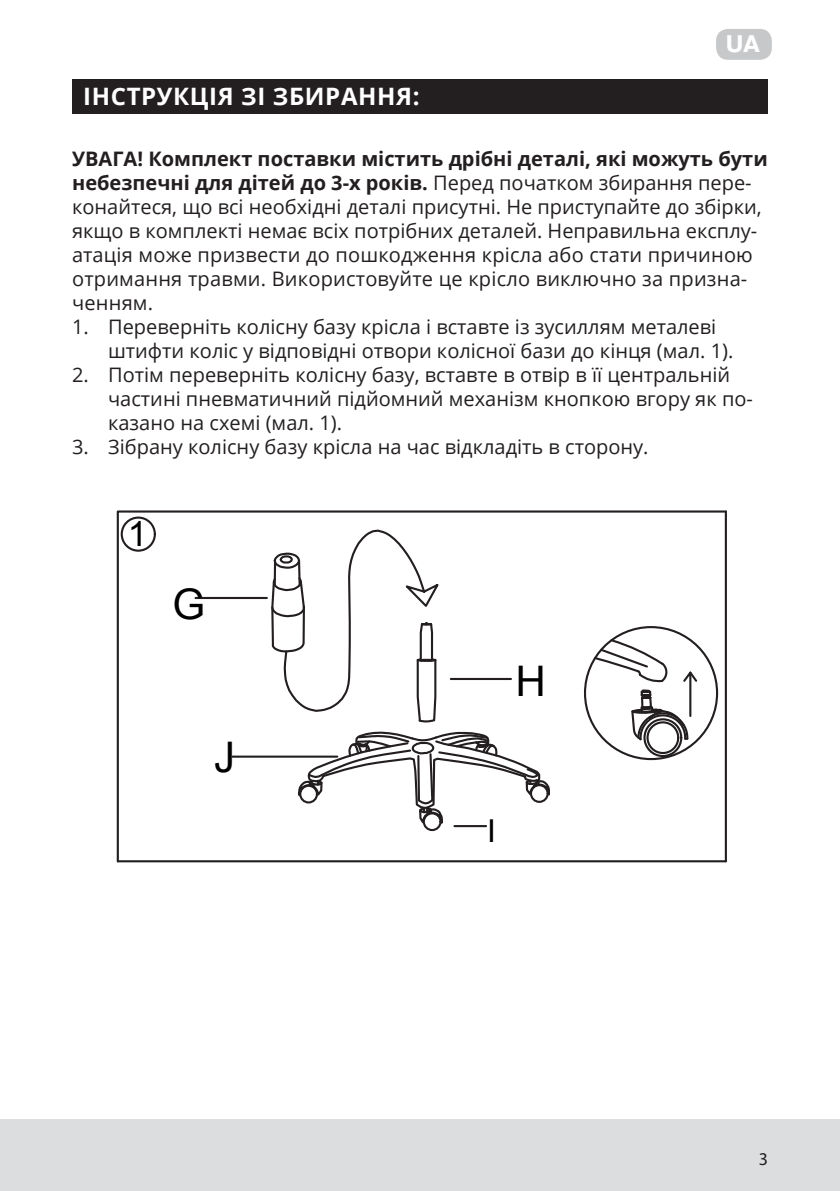
<style>
.page{position:relative;width:840px;height:1191px;background:#fff}
.page>*{position:absolute;margin:0;border:0;box-sizing:border-box;transform-origin:0 0}
.t1{font:104.6px "Arial";color:#000}
.t2{font:42.2px "Arial";color:#000}
.t3{font:34.8px "Arial";color:#000}
.t4{font:31.6px "Arial";color:#000}
.t5{font:700 24px "Open Sans";letter-spacing:.025em;color:#fff}
.t6{font:700 24px "Pragmatica";color:#fff}
.t7{font:20px/24px "Open Sans";color:#231f20}
.t8{font:18px "Myriad Pro";color:#231f20}
.s1{font-weight:700}
</style>
<div class="page">
<div style="left:715px;top:29px;width:56px;height:31px;background:#c7c8ca;border-radius:12px"></div>
<div style="left:72px;top:79px;width:695px;height:34px;background:#231f20"></div>
<svg style="left:116px;top:510px;width:611px;height:353px"></svg>
<hr style="left:724px;top:511px;width:2px;height:350px;background:#231f20">
<hr style="left:118px;top:860px;width:607px;height:2px;background:#231f20">
<div style="left:121px;top:516px;width:35px;height:36px;border:2px solid #231f20;border-radius:50%"></div>
<div style="left:643px;top:718px;width:39px;height:39px;border:2px solid #231f20;border-radius:50%"></div>
<svg style="left:592px;top:637px;width:106px;height:105px"></svg>
<div style="left:646px;top:721px;width:33px;height:33px;border:2px solid #231f20;border-radius:50%"></div>
<svg style="left:297px;top:730px;width:253px;height:118px"></svg>
<hr style="left:454px;top:825px;width:32px;height:2px;background:#231f20">
<div style="left:0;top:1119px;width:839px;height:72px;background:#dcdddf"></div>
<p class="t5" style="left:83px;top:79px;width:337px">ІНСТРУКЦІЯ ЗІ ЗБИРАННЯ:</p>
<p class="t6" style="left:725px;top:29px;width:35px">UA</p>
<p class="t7" style="left:72px;top:146px;width:696px"><span class="s1">УВАГА! Комплект поставки містить дрібні деталі, які можуть бути небезпечні для дітей до 3-х років.</span> Перед початком збирання пере&shy;конайтеся, що всі необхідні деталі присутні. Не приступайте до збірки, якщо в комплекті немає всіх потрібних деталей. Неправильна експлу&shy;атація може призвести до пошкодження крісла або стати причиною отримання травми. Використовуйте це крісло виключно за призна&shy;ченням.</p>
<p class="t7" style="left:108px;top:314px;width:626px;text-indent:-36px">1. Переверніть колісну базу крісла і вставте із зусиллям металеві штифти коліс у відповідні отвори колісної бази до кінця (мал. 1).</p>
<p class="t7" style="left:108px;top:362px;width:646px;text-indent:-36px">2. Потім переверніть колісну базу, вставте в отвір в її центральній частині пневматичний підйомний механізм кнопкою вгору як по&shy;казано на схемі (мал. 1).</p>
<p class="t7" style="left:72px;top:434px;width:577px">3. Зібрану колісну базу крісла на час відкладіть в сторону.</p>
<p class="t1" style="left:-30px;top:385px;width:861px">EMBLY INSTRU</p>
<p class="t3" style="left:128px;top:511px;width:21px">1</p>
<p class="t2" style="left:172px;top:577px;width:34px">G</p>
<p class="t2" style="left:214px;top:729px;width:23px">J</p>
<p class="t2" style="left:515px;top:654px;width:32px">H</p>
<p class="t4" style="left:487px;top:810px;width:10px">I</p>
<p class="t8" style="left:758px;top:1147px;width:11px">3</p>
</div>
